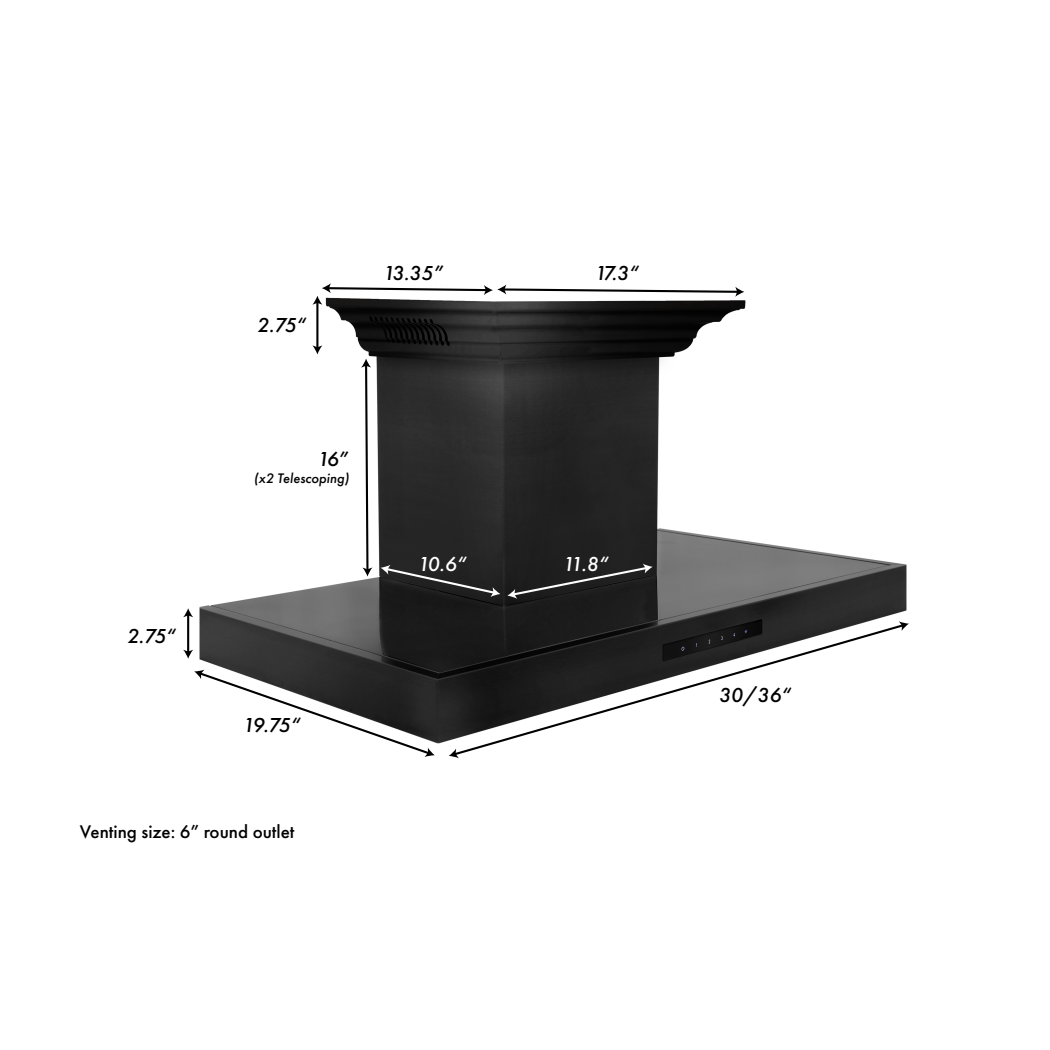
<style>
.page{position:relative;width:1050px;height:1050px;background:#fff}
.page>*{position:absolute;margin:0;border:0;box-sizing:border-box;transform-origin:0 0}
.t1{font:italic 500 21px "Futura PT";letter-spacing:-.09em;color:#000}
.t2{font:italic 500 21px "Futura PT";color:#fff}
.t3{font:500 19.04px "Futura PT";color:#000}
.t4{font:italic 500 14.35px "Futura PT";color:#000}
</style>
<div class="page">
<img style="left:183px;top:291px;width:724px;height:468px">
<svg style="left:507px;top:564px;width:146px;height:35px;background:#2c2c2c"></svg>
<svg style="left:381px;top:565px;width:119px;height:32px;background:#313131"></svg>
<hr style="left:187px;top:615px;width:2px;height:37px;background:#000">
<svg style="left:183px;top:608px;width:10px;height:9px"></svg>
<svg style="left:183px;top:650px;width:10px;height:9px"></svg>
<svg style="left:361px;top:359px;width:11px;height:217px"></svg>
<svg style="left:452px;top:623px;width:453px;height:134px"></svg>
<svg style="left:899px;top:621px;width:10px;height:10px"></svg>
<svg style="left:449px;top:749px;width:10px;height:9px"></svg>
<svg style="left:194px;top:670px;width:241px;height:87px"></svg>
<hr style="left:316px;top:302px;width:2px;height:46px;background:#000">
<svg style="left:312px;top:283px;width:432px;height:22px"></svg>
<svg style="left:312px;top:345px;width:10px;height:9px"></svg>
<p class="t1" style="left:257px;top:312px;width:50px">2.75“</p>
<p class="t1" style="left:383px;top:260px;width:62px">13.35”</p>
<p class="t1" style="left:127px;top:623px;width:50px">2.75“</p>
<p class="t1" style="left:317px;top:446px;width:33px">16”</p>
<p class="t4" style="left:254px;top:469px;width:97px">(x2 Telescoping)</p>
<p class="t1" style="left:243px;top:712px;width:59px">19.75“</p>
<p class="t3" style="left:80px;top:820px;width:216px">Venting size: 6” round outlet</p>
<p class="t2" style="left:418px;top:551px;width:50px">10.6“</p>
<p class="t1" style="left:594px;top:260px;width:46px">17.3“</p>
<p class="t2" style="left:563px;top:551px;width:47px">11.8“</p>
<p class="t1" style="left:719px;top:682px;width:73px">30/36“</p>
</div>
